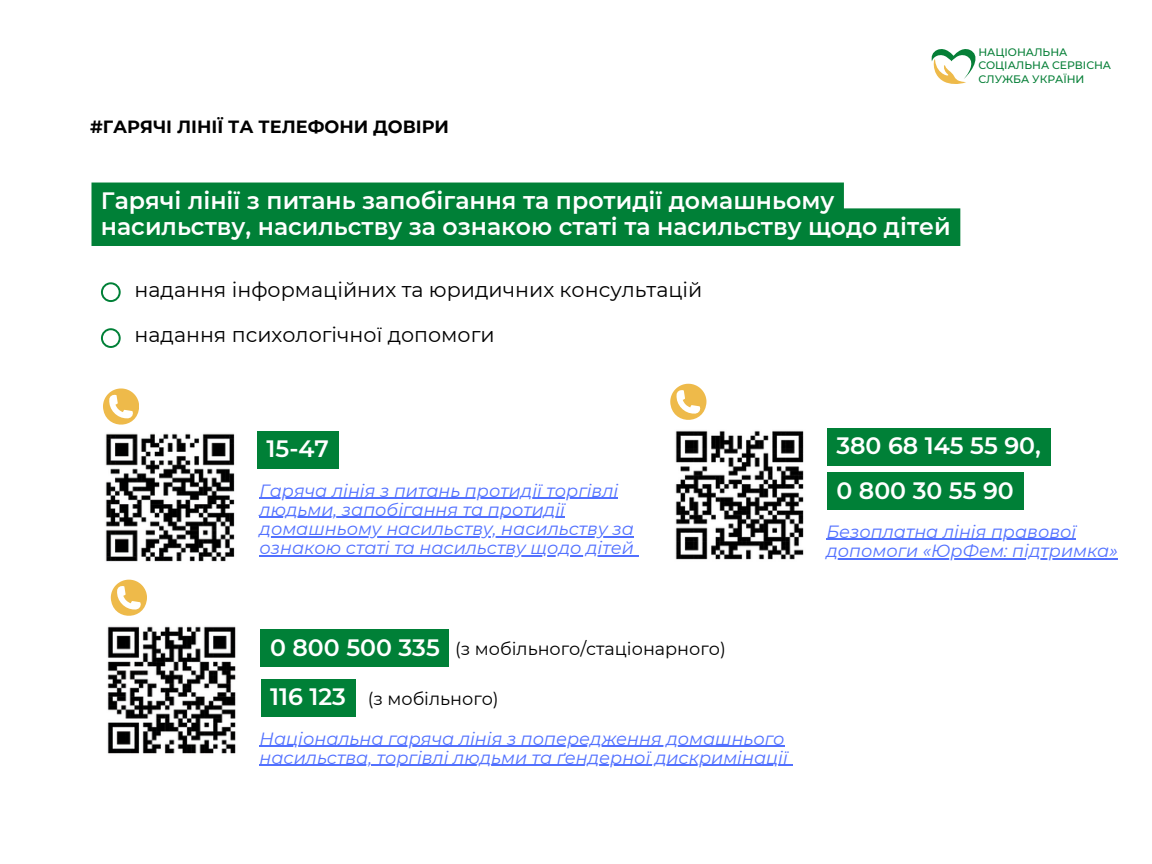
<style>
.page{position:relative;width:1152px;height:864px;background:#fff}
.page>*{position:absolute;margin:0;border:0;box-sizing:border-box;transform-origin:0 0}
.t1{font:600 23.7px/25.8px "Montserrat";color:#fff}
.t2{font:20.7px "Montserrat";color:#000}
.t3{font:italic 17.7px "Montserrat";color:#5271ff}
.t4{font:17.7px "Montserrat";color:#000}
.t5{font:700 17.7px "Montserrat";color:#000}
.t6{font:500 10.8px/13.4px "Montserrat";color:#067f37}
</style>
<div class="page">
<svg style="left:932px;top:49px;width:44px;height:35px"></svg>
<svg style="left:101px;top:282px;width:20px;height:20px"></svg>
<svg style="left:101px;top:328px;width:20px;height:20px"></svg>
<img style="left:105px;top:433px;width:130px;height:129px">
<img style="left:675px;top:430px;width:129px;height:130px">
<img style="left:107px;top:626px;width:129px;height:128px">
<div style="left:91px;top:183px;width:869px;height:63px;background:#008037"></div>
<hr style="left:260px;top:498px;width:358px;height:1px;background:#5271ff">
<hr style="left:260px;top:517px;width:305px;height:1px;background:#5271ff">
<hr style="left:260px;top:536px;width:374px;height:1px;background:#5271ff">
<hr style="left:260px;top:555px;width:374px;height:1px;background:#5271ff">
<div style="left:257px;top:431px;width:81px;height:38px;background:#008037"></div>
<hr style="left:260px;top:746px;width:525px;height:1px;background:#5271ff">
<hr style="left:260px;top:765px;width:528px;height:1px;background:#5271ff">
<div style="left:261px;top:630px;width:188px;height:37px;background:#008037"></div>
<div style="left:261px;top:679px;width:95px;height:38px;background:#008037"></div>
<hr style="left:826px;top:539px;width:250px;height:1px;background:#5271ff">
<hr style="left:826px;top:558px;width:292px;height:1px;background:#5271ff">
<div style="left:827px;top:428px;width:223px;height:38px;background:#008037"></div>
<div style="left:827px;top:472px;width:196px;height:38px;background:#008037"></div>
<svg style="left:111px;top:580px;width:36px;height:36px"></svg>
<svg style="left:103px;top:388px;width:36px;height:37px"></svg>
<svg style="left:670px;top:384px;width:36px;height:36px"></svg>
<p class="t5" style="left:90px;top:116px;width:361px">#ГАРЯЧІ ЛІНІЇ ТА ТЕЛЕФОНИ ДОВІРИ</p>
<p class="t1" style="left:101px;top:187px;width:851px">Гарячі лінії з питань запобігання та протидії домашньому насильству, насильству за ознакою статі та насильству щодо дітей</p>
<h2 class="t2" style="left:135px;top:276px;width:569px">надання інформаційних та юридичних консультацій</h2>
<p class="t2" style="left:135px;top:322px;width:362px">надання психологічної допомоги</p>
<p class="t6" style="left:978px;top:46px;width:134px">НАЦІОНАЛЬНА<br>СОЦІАЛЬНА СЕРВІСНА<br>СЛУЖБА УКРАЇНИ</p>
<p class="t1" style="left:267px;top:436px;width:64px">15-47</p>
<h2 class="t3" style="left:260px;top:479px;width:360px">Гаряча лінія з питань протидії торгівлі</h2>
<p class="t3" style="left:260px;top:499px;width:307px">людьми, запобігання та протидії</p>
<p class="t3" style="left:260px;top:518px;width:376px">домашньому насильству, насильству за</p>
<p class="t3" style="left:260px;top:537px;width:376px">ознакою статі та насильству щодо дітей</p>
<p class="t1" style="left:270px;top:634px;width:171px">0 800 500 335</p>
<p class="t1" style="left:270px;top:684px;width:77px">116 123</p>
<h1 class="t4" style="left:455px;top:637px;width:272px">(з мобільного/стаціонарного)</h1>
<h1 class="t4" style="left:368px;top:688px;width:133px">(з мобільного)</h1>
<h1 class="t3" style="left:260px;top:727px;width:527px">Національна гаряча лінія з попередження домашнього</h1>
<p class="t3" style="left:260px;top:747px;width:530px">насильства, торгівлі людьми та ґендерної дискримінації</p>
<h1 class="t1" style="left:836px;top:433px;width:206px">380 68 145 55 90,</h1>
<p class="t1" style="left:836px;top:477px;width:179px">0 800 30 55 90</p>
<h1 class="t3" style="left:826px;top:521px;width:251px">Безоплатна лінія правової</h1>
<p class="t3" style="left:826px;top:540px;width:293px">допомоги «ЮрФем: підтримка»</p>
</div>
